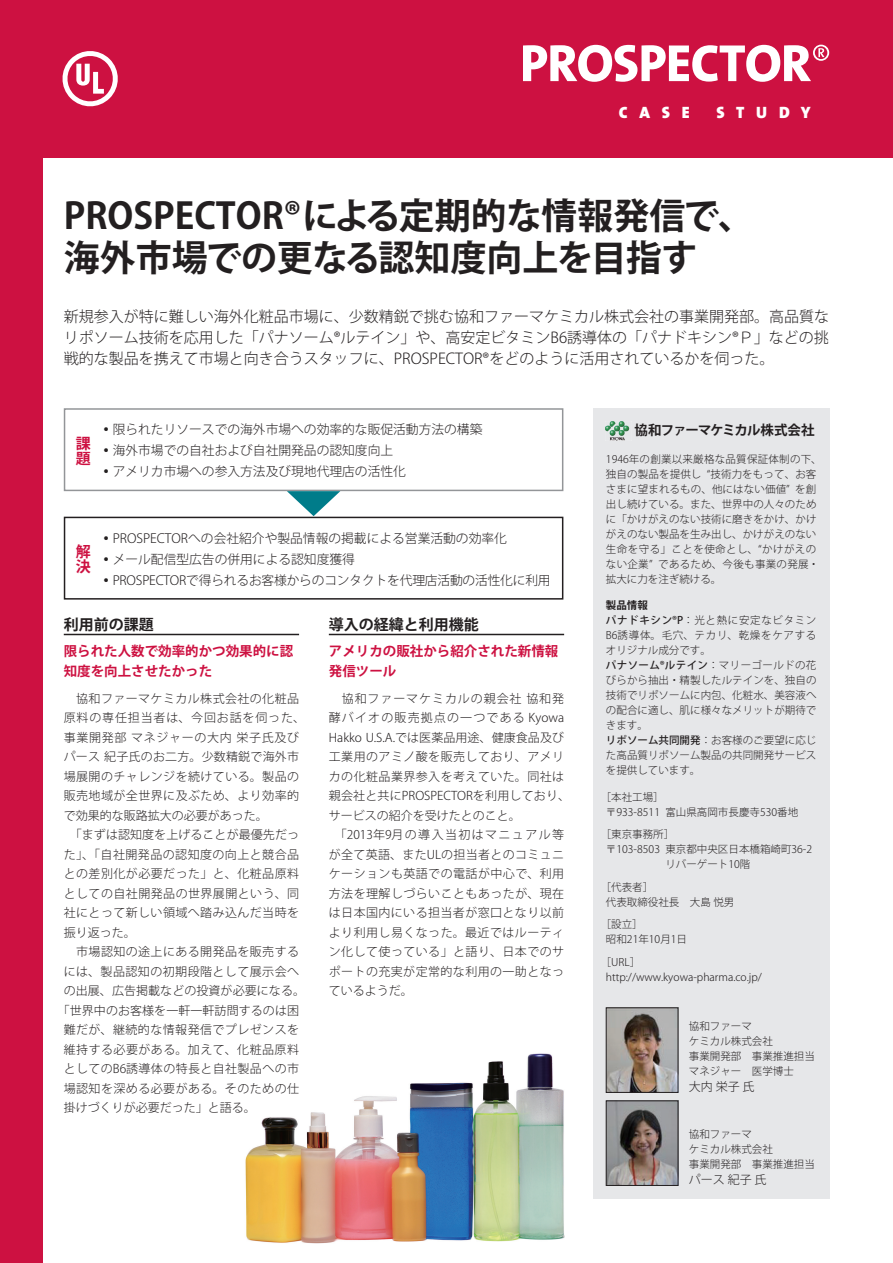
<style>
.page{position:relative;width:893px;height:1263px;background:#fff}
.page>*{position:absolute;margin:0;border:0;box-sizing:border-box;transform-origin:0 0}
.title_01{font:700 36px "Koz Go Pro";color:#231f20}
.title_01-2{font:700 36px "Koz Go Pro";letter-spacing:-.02em;color:#231f20}
.t1{font:900 16.5px "The Sans";letter-spacing:.715em;color:#fff}
.text_01{font:300 15px/21px "Koz Go Pro";color:#231f20;text-align:justify}
.title_05{font:700 15px "Koz Go Pro";color:#231f20}
.text_01-2{font:700 15px/15px "Koz Go Pro";color:#cd1141}
.title_06{font:700 13.5px/19.5px "Koz Go Pro";color:#cd1141}
.title_07{font:700 13.5px "Koz Go Pro";letter-spacing:-.065em;color:#231f20}
.text_07{font:300 12.75px "Koz Go Pro";color:#231f20}
.text_05{font:300 12px/19.5px "Koz Go Pro";letter-spacing:.035em;color:#231f20}
.text_06{font:300 10.5px/15px "Koz Go Pro";color:#231f20}
.text_06-2{font:700 10.5px "Koz Go Pro";color:#231f20}
.s1{font-weight:500}
</style>
<div class="page">
<img style="left:245px;top:1053px;width:320px;height:191px">
<div style="left:0;top:0;width:893px;height:157px;background:#cd1141"></div>
<div style="left:0;top:0;width:43px;height:1263px;background:#cd1141"></div>
<svg style="left:62px;top:51px;width:56px;height:56px"></svg>
<hr style="left:64px;top:634px;width:235px;height:1px;background:#231f20">
<hr style="left:329px;top:634px;width:235px;height:1px;background:#231f20">
<div style="left:64px;top:408px;width:499px;height:83px;border:2px solid #939598"></div>
<div style="left:64px;top:517px;width:499px;height:83px;border:2px solid #231f20"></div>
<div style="left:593px;top:408px;width:236px;height:791px;background:#e6e7e9"></div>
<img style="left:606px;top:421px;width:24px;height:20px">
<img style="left:608px;top:1009px;width:68px;height:81px">
<div style="left:606px;top:1007px;width:72px;height:85px;border:1px solid #231f20"></div>
<img style="left:608px;top:1102px;width:68px;height:82px">
<div style="left:606px;top:1100px;width:72px;height:86px;border:1px solid #231f20"></div>
<svg style="left:287px;top:491px;width:53px;height:25px"></svg>
<svg style="left:523px;top:45px;width:306px;height:37px"></svg>
<p class="t1" style="left:619px;top:98px;width:72px">CASE</p>
<p class="t1" style="left:717px;top:98px;width:96px">STUDY</p>
<p class="title_01" style="left:64px;top:192px;width:692px">PROSPECTOR®による定期的な情報発信で、</p>
<p class="title_01-2" style="left:64px;top:234px;width:635px">海外市場での更なる認知度向上を目指す</p>
<p class="text_01" style="left:64px;top:306px;width:767px">新規参入が特に難しい海外化粧品市場に、少数精鋭で挑む協和ファーマケミカル株式会社の事業開発部。高品質なリポソーム技術を応用した「パナソーム®ルテイン」や、高安定ビタミンB6誘導体の「パナドキシン®Ｐ」などの挑戦的な製品を携えて市場と向き合うスタッフに、PROSPECTOR®をどのように活用されているかを伺った。</p>
<p class="text_01-2" style="left:76px;top:437px;width:16px">課題</p>
<p class="text_07" style="left:100px;top:421px;width:384px">◦限られたリソースでの海外市場への効率的な販促活動方法の構築</p>
<p class="text_07" style="left:100px;top:442px;width:295px">◦海外市場での自社および自社開発品の認知度向上</p>
<p class="text_07" style="left:100px;top:463px;width:307px">◦アメリカ市場への参入方法及び現地代理店の活性化</p>
<p class="text_01-2" style="left:76px;top:545px;width:16px">解決</p>
<p class="text_07" style="left:100px;top:529px;width:408px">◦PROSPECTORへの会社紹介や製品情報の掲載による営業活動の効率化</p>
<p class="text_07" style="left:100px;top:550px;width:256px">◦メール配信型広告の併用による認知度獲得</p>
<p class="text_07" style="left:100px;top:571px;width:452px">◦PROSPECTORで得られるお客様からのコンタクトを代理店活動の活性化に利用</p>
<p class="title_05" style="left:64px;top:615px;width:91px">利用前の課題</p>
<p class="title_06" style="left:64px;top:642px;width:231px">限られた人数で効率的かつ効果的に認知度を向上させたかった</p>
<p class="text_05" style="left:64px;top:689px;width:243px">　協和ファーマケミカル株式会社の化粧品原料の専任担当者は、今回お話を伺った、事業開発部 マネジャーの大内 栄子氏及びパース 紀子氏のお二方。少数精鋭で海外市場展開のチャレンジを続けている。製品の販売地域が全世界に及ぶため、より効率的で効果的な販路拡大の必要があった。</p>
<p class="text_05" style="left:64px;top:825px;width:237px;text-align:justify">　「まずは認知度を上げることが最優先だった」、「自社開発品の認知度の向上と競合品との差別化が必要だった」と、化粧品原料としての自社開発品の世界展開という、同社にとって新しい領域へ踏み込んだ当時を振り返った。</p>
<p class="text_05" style="left:64px;top:942px;width:243px">　市場認知の途上にある開発品を販売するには、製品認知の初期段階として展示会への出展、広告掲載などの投資が必要になる。｢世界中のお客様を一軒一軒訪問するのは困難だが、継続的な情報発信でプレゼンスを維持する必要がある。加えて、化粧品原料としてのB6誘導体の特長と自社製品への市場認知を深める必要がある。そのための仕掛けづくりが必要だった」と語る。</p>
<p class="title_05" style="left:329px;top:615px;width:151px">導入の経緯と利用機能</p>
<p class="title_06" style="left:329px;top:642px;width:231px">アメリカの販社から紹介された新情報発信ツール</p>
<p class="text_05" style="left:329px;top:689px;width:243px">　協和ファーマケミカルの親会社 協和発酵バイオの販売拠点の一つである Kyowa<br>Hakko U.S.A.では医薬品用途、健康食品及び工業用のアミノ酸を販売しており、アメリカの化粧品業界参入を考えていた。同社は親会社と共にPROSPECTORを利用しており、サービスの紹介を受けたとのこと。</p>
<p class="text_05" style="left:329px;top:825px;width:237px;text-align:justify">　「2013年9月の導入当初はマニュアル等が全て英語、またULの担当者とのコミュニケーションも英語での電話が中心で、利用方法を理解しづらいこともあったが、現在は日本国内にいる担当者が窓口となり以前より利用し易くなった。最近ではルーティン化して使っている」と語り、日本でのサポートの充実が定常的な利用の一助となっているようだ。</p>
<p class="title_07" style="left:634px;top:421px;width:182px">協和ファーマケミカル株式会社</p>
<p class="text_06" style="left:606px;top:452px;width:217px">1946年の創業以来厳格な品質保証体制の下、独自の製品を提供し “技術力をもって、お客さまに望まれるもの、他にはない価値” を創出し続けている。また、世界中の人々のために「かけがえのない技術に磨きをかけ、かけがえのない製品を生み出し、かけがえのない生命を守る」ことを使命とし、“かけがえのない企業” であるため、今後も事業の発展・拡大に力を注ぎ続ける。</p>
<p class="text_06-2" style="left:606px;top:598px;width:43px">製品情報</p>
<p class="text_06" style="left:606px;top:612px;width:212px;text-align:justify"><span class="s1">パナドキシン®P</span>：光と熱に安定なビタミンB6誘導体。毛穴、テカリ、乾燥をケアするオリジナル成分です。</p>
<p class="text_06" style="left:606px;top:657px;width:212px;text-align:justify"><span class="s1">パナソーム®ルテイン</span>：マリーゴールドの花びらから抽出・精製したルテインを、独自の技術でリポソームに内包、化粧水、美容液への配合に適し、肌に様々なメリットが期待できます。</p>
<p class="text_06" style="left:606px;top:732px;width:212px;text-align:justify"><span class="s1">リポソーム共同開発</span>：お客様のご要望に応じた高品質リポソーム製品の共同開発サービスを提供しています。</p>
<p class="text_06" style="left:601px;top:789px;width:64px">［本社工場］</p>
<p class="text_06" style="left:606px;top:804px;width:194px">〒933-8511 富山県高岡市長慶寺530番地</p>
<p class="text_06" style="left:601px;top:827px;width:75px">［東京事務所］</p>
<p class="text_06" style="left:606px;top:842px;width:208px">〒103-8503 東京都中央区日本橋箱崎町36-2</p>
<p class="text_06" style="left:665px;top:857px;width:86px">リバーゲート10階</p>
<p class="text_06" style="left:601px;top:879px;width:54px">［代表者］</p>
<p class="text_06" style="left:606px;top:894px;width:130px">代表取締役社長　大島 悦男</p>
<p class="text_06" style="left:601px;top:917px;width:43px">［設立］</p>
<p class="text_06" style="left:606px;top:932px;width:83px">昭和21年10月1日</p>
<p class="text_06" style="left:601px;top:954px;width:41px">［URL］</p>
<p class="text_06" style="left:606px;top:969px;width:157px">http://www.kyowa-pharma.co.jp/</p>
<p class="text_06" style="left:689px;top:1018px;width:85px">協和ファーマ<br>ケミカル株式会社</p>
<p class="text_06" style="left:689px;top:1048px;width:127px">事業開発部　事業推進担当</p>
<p class="text_06" style="left:689px;top:1063px;width:106px">マネジャー　医学博士</p>
<p class="text_05" style="left:689px;top:1077px;width:67px">大内 栄子 氏</p>
<p class="text_06" style="left:689px;top:1127px;width:85px">協和ファーマ<br>ケミカル株式会社</p>
<p class="text_06" style="left:689px;top:1157px;width:127px">事業開発部　事業推進担当</p>
<p class="text_05" style="left:689px;top:1170px;width:79px">パース 紀子 氏</p>
</div>
